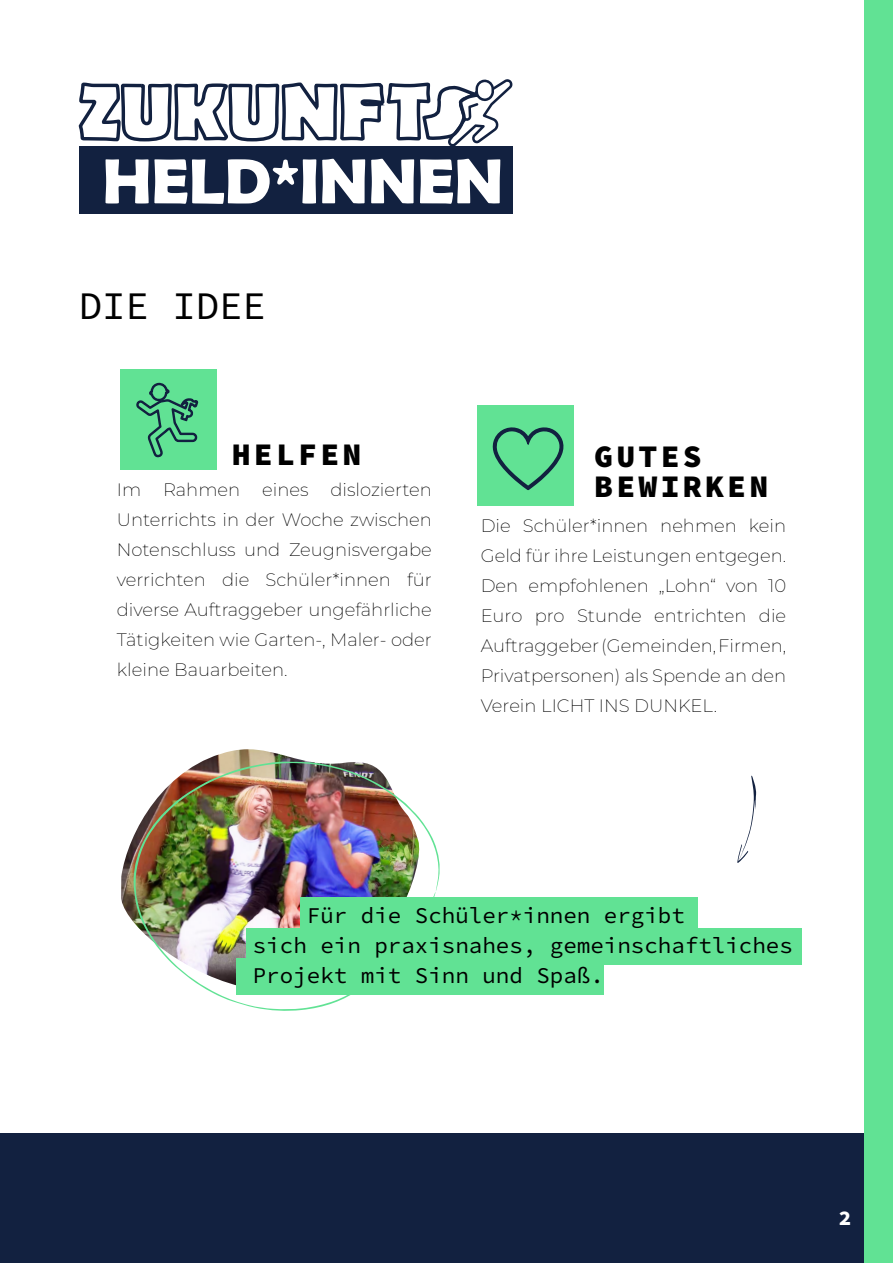
<style>
.page{position:relative;width:893px;height:1263px;background:#fff}
.page>*{position:absolute;margin:0;border:0;box-sizing:border-box;transform-origin:0 0}
.t1{font:700 64.2px "Berlin Sans FB Demi";color:#fff}
.t2{font:39px "Source Code Variable";color:#000}
.t3{font:31.5px/30px "Source Code Variable";letter-spacing:.105em;color:#000}
.t4{font:22.5px/30px "Source Code Variable";color:#000}
.t5{font:21px "Source Code Variable";color:#fff}
.t6{font:100 18px/30px "Montserrat";color:#000;text-align:justify}
</style>
<div class="page">
<img style="left:121px;top:749px;width:185px;height:171px">
<img style="left:132px;top:761px;width:308px;height:250px">
<svg style="left:347px;top:891px;width:89px;height:6px"></svg>
<div style="left:79px;top:147px;width:433px;height:67px;background:#122140"></div>
<div style="left:300px;top:897px;width:398px;height:36px;background:#61e294"></div>
<div style="left:246px;top:929px;width:555px;height:36px;background:#61e294"></div>
<div style="left:236px;top:958px;width:368px;height:37px;background:#61e294"></div>
<svg style="left:482px;top:79px;width:31px;height:68px"></svg>
<svg style="left:78px;top:80px;width:404px;height:67px"></svg>
<div style="left:0;top:1133px;width:893px;height:130px;background:#122140"></div>
<div style="left:120px;top:369px;width:97px;height:100px;background:#61e294"></div>
<div style="left:478px;top:405px;width:96px;height:101px;background:#61e294"></div>
<div style="left:864px;top:0;width:29px;height:1262px;background:#61e294"></div>
<svg style="left:136px;top:382px;width:63px;height:76px"></svg>
<svg style="left:492px;top:427px;width:72px;height:64px"></svg>
<svg style="left:737px;top:776px;width:19px;height:87px"></svg>
<h1 class="t1" style="left:103px;top:144px;width:402px">HELD*INNEN</h1>
<h2 class="t2" style="left:79px;top:277px;width:189px">DIE IDEE</h2>
<h3 class="t3" style="left:232px;top:440px;width:131px">HELFEN</h3>
<h3 class="t3" style="left:594px;top:442px;width:176px">GUTES<br>BEWIRKEN</h3>
<p class="t6" style="left:117px;top:474px;width:317px">Im Rahmen eines dislozierten Unterrichts in der Woche zwischen Notenschluss und Zeugnisvergabe verrichten die Schüler*innen für diverse Auftraggeber ungefährliche Tätigkeiten wie Garten-, Maler- oder kleine Bauarbeiten.</p>
<p class="t6" style="left:481px;top:510px;width:307px">Die Schüler*innen nehmen kein Geld für ihre Leistungen entgegen.<br>Den empfohlenen „Lohn“ von 10<br>Euro pro Stunde entrichten die Auftraggeber (Gemeinden, Firmen, Privatpersonen) als Spende an den Verein LICHT INS DUNKEL.</p>
<p class="t4" style="left:253px;top:901px;width:542px;text-indent:54px">Für die Schüler*innen ergibt<br>sich ein praxisnahes, gemeinschaftliches<br>Projekt mit Sinn und Spaß.</p>
<p class="t5" style="left:839px;top:1202px;width:14px">2</p>
</div>
